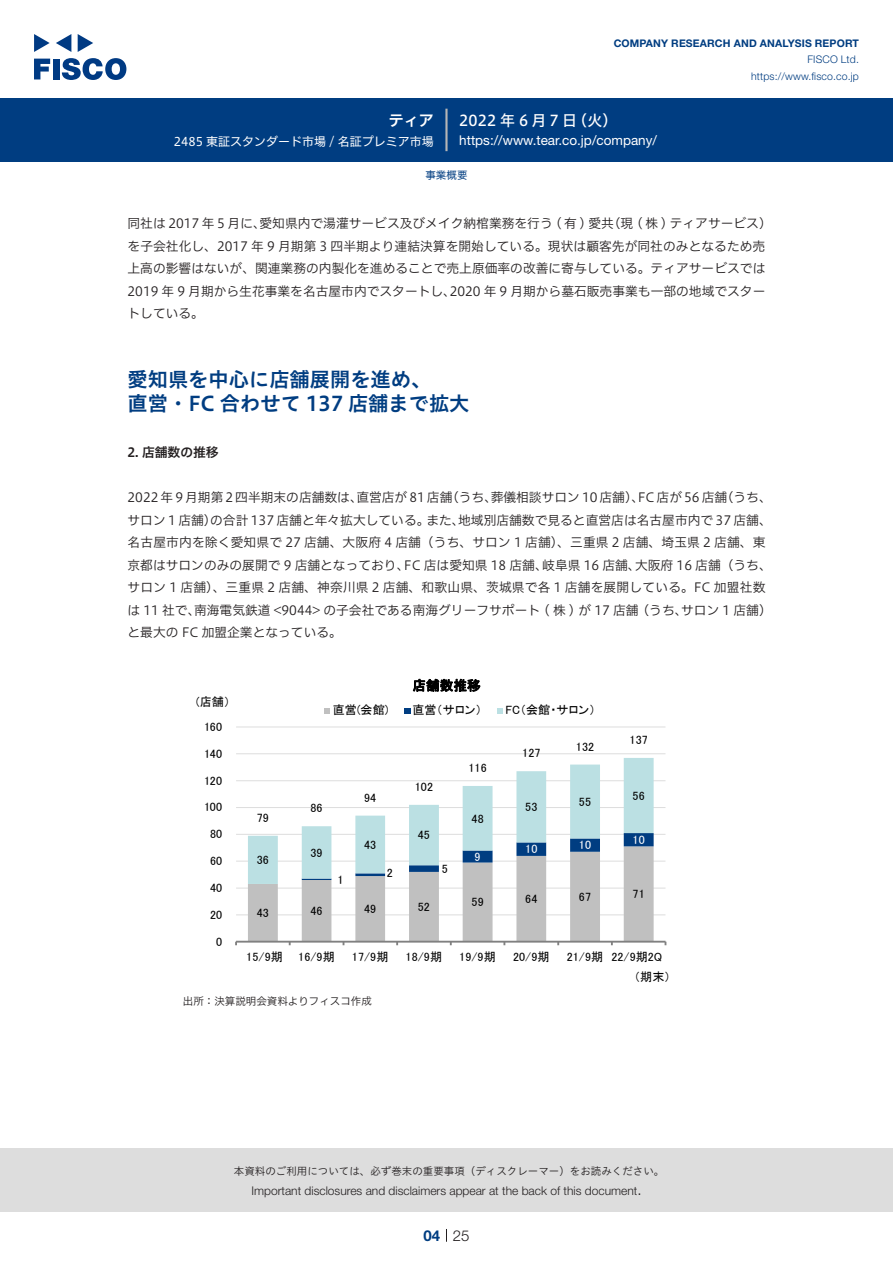
<style>
.page{position:relative;width:893px;height:1263px;background:#fff}
.page>*{position:absolute;margin:0;border:0;box-sizing:border-box;transform-origin:0 0}
.t1{font:20.25px/24px "Hiragino UD Sans Std W6";color:#003d81}
.t2{font:15px "Hiragino UD Sans F Std N W5";letter-spacing:.21em;color:#fff}
.t3{font:300 15px "Helvetica Neue LT Std";color:#231f20}
.t4{font:15px "Hiragino UD Sans F Std N W6";color:#fff}
.t5{font:700 15px "Helvetica Neue LT Std";color:#003d81}
.t6{font:13.5px "Helvetica Neue LT Std";color:#fff}
.t7{font:13.5px "MS P Gothic";letter-spacing:.015em;color:#000}
.t8{font:12.75px/22.5px "Hiragino UD Sans F Std N W3";color:#231f20}
.t9{font:12.75px "Hiragino UD Sans F Std N W6";color:#231f20}
.t10{font:12.15px "MS P Gothic";letter-spacing:.005em;color:#000}
.t11{font:12px "MS P Gothic";letter-spacing:.005em;color:#000}
.t12{font:300 12px "Helvetica Neue LT Std";color:#231f20}
.t13{font:12px "Hiragino UD Sans F Std N W4";color:#fff}
.t14{font:12px "MS P Gothic";color:#fff}
.t15{font:10.5px "Hiragino UD Sans Std W3";color:#231f20}
.t16{font:700 10.5px "Helvetica Neue LT Std";letter-spacing:.015em;color:#003d81}
.t17{font:300 10.5px/16.5px "Helvetica Neue LT Std";letter-spacing:.015em;color:#003d81;text-align:right}
.t18{font:10.5px "Hiragino UD Sans F Std N W3";color:#231f20}
.t19{font:10.5px "Hiragino UD Sans F Std N W4";color:#003d81}
</style>
<div class="page">
<div style="left:0;top:1148px;width:893px;height:64px;background:#ddd"></div>
<svg style="left:34px;top:59px;width:16px;height:20px"></svg>
<div style="left:53px;top:59px;width:6px;height:20px;background:#003a83"></div>
<svg style="left:62px;top:58px;width:64px;height:22px"></svg>
<svg style="left:34px;top:34px;width:16px;height:18px"></svg>
<svg style="left:78px;top:34px;width:15px;height:18px"></svg>
<svg style="left:56px;top:34px;width:15px;height:18px"></svg>
<div style="left:0;top:98px;width:893px;height:64px;background:#003d81"></div>
<hr style="left:445px;top:109px;width:3px;height:42px;background:#b5b5b6">
<svg style="left:446px;top:1229px;width:1px;height:13px"></svg>
<hr style="left:236px;top:914px;width:429px;height:1px;background:#ddd">
<hr style="left:236px;top:888px;width:429px;height:1px;background:#ddd">
<hr style="left:236px;top:861px;width:429px;height:1px;background:#ddd">
<hr style="left:236px;top:834px;width:429px;height:1px;background:#ddd">
<hr style="left:236px;top:807px;width:429px;height:1px;background:#ddd">
<hr style="left:236px;top:780px;width:429px;height:1px;background:#ddd">
<hr style="left:236px;top:753px;width:429px;height:1px;background:#ddd">
<hr style="left:236px;top:727px;width:429px;height:1px;background:#ddd">
<svg style="left:301px;top:758px;width:353px;height:75px"></svg>
<hr style="left:236px;top:941px;width:429px;height:1px;background:#808080">
<svg style="left:248px;top:833px;width:406px;height:112px"></svg>
<svg style="left:324px;top:708px;width:6px;height:5px"></svg>
<svg style="left:404px;top:708px;width:6px;height:5px"></svg>
<svg style="left:497px;top:708px;width:6px;height:5px"></svg>
<p class="t4" style="left:389px;top:109px;width:46px">ティア</p>
<p class="t13" style="left:174px;top:132px;width:261px">2485 東証スタンダード市場 / 名証プレミア市場</p>
<p class="t16" style="left:614px;top:37px;width:247px">COMPANY RESEARCH AND ANALYSIS REPORT</p>
<p class="t17" style="left:751px;top:51px;width:109px">FISCO Ltd. https://www.fisco.co j p.</p>
<p class="t2" style="left:459px;top:109px;width:119px">2022年6月7日</p>
<p class="t2" style="left:572px;top:109px;width:47px">（火(</p>
<p class="t6" style="left:459px;top:132px;width:199px">https://www.tear.co j p. /company/</p>
<p class="t19" style="left:425px;top:167px;width:43px">事業概要</p>
<p class="t8" style="left:259px;top:211px;width:356px">愛知県内で湯灌サービス及びメイク納棺業務を行う ( 有 ) 愛共</p>
<p class="t8" style="left:608px;top:211px;width:166px">（現 ( 株 ) ティアサービス(</p>
<p class="t8" style="left:128px;top:211px;width:140px">同社は 2017 年 5 月に、</p>
<p class="t8" style="left:128px;top:234px;width:639px">を子会社化し、2017 年 9 月期第 3 四半期より連結決算を開始している。現状は顧客先が同社のみとなるため売</p>
<p class="t8" style="left:128px;top:256px;width:639px">上高の影響はないが、関連業務の内製化を進めることで売上原価率の改善に寄与している。ティアサービスでは</p>
<p class="t8" style="left:450px;top:279px;width:317px">2020 年 9 月期から墓石販売事業も一部の地域でスター</p>
<p class="t8" style="left:128px;top:279px;width:330px">2019 年 9 月期から生花事業を名古屋市内でスタートし、トしている。</p>
<h1 class="t1" style="left:128px;top:366px;width:343px">愛知県を中心に店舗展開を進め、<br>直営・FC 合わせて 137 店舗まで拡大</h1>
<p class="t9" style="left:128px;top:442px;width:93px">2. 店舗数の推移</p>
<p class="t8" style="left:356px;top:485px;width:98px">直営店が 81 店舗</p>
<p class="t8" style="left:638px;top:485px;width:91px">FC 店が 56 店舗</p>
<p class="t8" style="left:128px;top:485px;width:237px">2022 年 9 月期第 2 四半期末の店舗数は、</p>
<p class="t8" style="left:446px;top:485px;width:52px">（うち、</p>
<p class="t8" style="left:491px;top:485px;width:155px">葬儀相談サロン 10 店舗）、</p>
<p class="t8" style="left:721px;top:485px;width:53px">（うち、</p>
<p class="t8" style="left:458px;top:508px;width:315px">地域別店舗数で見ると直営店は名古屋市内で 37 店舗、</p>
<p class="t8" style="left:210px;top:508px;width:221px">の合計 137 店舗と年々拡大している。</p>
<p class="t8" style="left:128px;top:508px;width:91px">サロン 1 店舗）</p>
<p class="t8" style="left:128px;top:530px;width:639px">名古屋市内を除く愛知県で 27 店舗、大阪府 4 店舗（うち、サロン 1 店舗）、三重県 2 店舗、埼玉県 2 店舗、東</p>
<p class="t8" style="left:635px;top:553px;width:138px">大阪府 16 店舗（うち、</p>
<p class="t8" style="left:426px;top:508px;width:40px">また、</p>
<p class="t8" style="left:542px;top:553px;width:100px">岐阜県 16 店舗、</p>
<p class="t8" style="left:128px;top:553px;width:283px">京都はサロンのみの展開で 9 店舗となっており、</p>
<p class="t8" style="left:128px;top:575px;width:639px">サロン 1 店舗）、三重県 2 店舗、神奈川県 2 店舗、和歌山県、茨城県で各 1 店舗を展開している。FC 加盟社数</p>
<p class="t8" style="left:681px;top:598px;width:92px">サロン 1 店舗(</p>
<p class="t8" style="left:404px;top:553px;width:145px">FC 店は愛知県 18 店舗、</p>
<p class="t8" style="left:194px;top:598px;width:446px">南海電気鉄道 &lt;9044&gt; の子会社である南海グリーフサポート ( 株 ) が 17 店舗</p>
<p class="t8" style="left:636px;top:598px;width:52px">（うち、</p>
<p class="t8" style="left:128px;top:598px;width:216px">は 11 社で、<br>と最大の FC 加盟企業となっている。</p>
<p class="t11" style="left:196px;top:696px;width:35px">(店舗(</p>
<p class="t11" style="left:204px;top:720px;width:20px">160</p>
<p class="t10" style="left:204px;top:747px;width:20px">140</p>
<p class="t11" style="left:204px;top:774px;width:20px">120</p>
<p class="t11" style="left:204px;top:801px;width:20px">100</p>
<p class="t11" style="left:210px;top:828px;width:13px">80</p>
<p class="t11" style="left:210px;top:855px;width:13px">60</p>
<p class="t11" style="left:210px;top:882px;width:13px">40</p>
<p class="t11" style="left:210px;top:908px;width:13px">20</p>
<p class="t11" style="left:216px;top:935px;width:8px">0</p>
<p class="t11" style="left:333px;top:704px;width:57px">直営(会館)</p>
<p class="t10" style="left:257px;top:811px;width:14px">79</p>
<p class="t11" style="left:257px;top:854px;width:14px">36</p>
<p class="t11" style="left:257px;top:907px;width:14px">43</p>
<p class="t11" style="left:246px;top:951px;width:38px">15/9期</p>
<p class="t11" style="left:310px;top:802px;width:14px">86</p>
<p class="t11" style="left:310px;top:846px;width:14px">39</p>
<p class="t11" style="left:310px;top:905px;width:14px">46</p>
<p class="t10" style="left:337px;top:873px;width:8px">1</p>
<p class="t11" style="left:364px;top:791px;width:14px">94</p>
<p class="t11" style="left:364px;top:838px;width:14px">43</p>
<p class="t11" style="left:364px;top:903px;width:14px">49</p>
<p class="t11" style="left:387px;top:867px;width:8px">2</p>
<p class="t11" style="left:298px;top:951px;width:38px">16/9期</p>
<p class="t11" style="left:352px;top:951px;width:38px">17/9期</p>
<p class="t18" style="left:183px;top:993px;width:190px">出所：決算説明会資料よりフィスコ作成</p>
<p class="t7" style="left:412px;top:679px;width:70px">店舗数推移</p>
<p class="t11" style="left:412px;top:704px;width:71px">直営（サロン）</p>
<p class="t11" style="left:415px;top:780px;width:20px">102</p>
<p class="t11" style="left:418px;top:829px;width:14px">45</p>
<p class="t11" style="left:418px;top:901px;width:14px">52</p>
<p class="t11" style="left:442px;top:862px;width:8px">5</p>
<p class="t11" style="left:468px;top:762px;width:20px">116</p>
<p class="t11" style="left:472px;top:812px;width:14px">48</p>
<p class="t14" style="left:475px;top:850px;width:8px">9</p>
<p class="t11" style="left:472px;top:896px;width:14px">59</p>
<p class="t11" style="left:506px;top:704px;width:91px">FC（会館・サロン(</p>
<p class="t11" style="left:522px;top:747px;width:20px">127</p>
<p class="t10" style="left:576px;top:740px;width:20px">132</p>
<p class="t11" style="left:525px;top:801px;width:14px">53</p>
<p class="t11" style="left:579px;top:795px;width:14px">55</p>
<p class="t14" style="left:525px;top:843px;width:14px">10</p>
<p class="t14" style="left:579px;top:839px;width:14px">10</p>
<p class="t11" style="left:525px;top:893px;width:14px">64</p>
<p class="t11" style="left:579px;top:891px;width:14px">67</p>
<p class="t11" style="left:630px;top:733px;width:20px">137</p>
<p class="t11" style="left:633px;top:789px;width:14px">56</p>
<p class="t14" style="left:633px;top:834px;width:14px">10</p>
<p class="t11" style="left:633px;top:888px;width:14px">71</p>
<p class="t11" style="left:406px;top:951px;width:38px">18/9期</p>
<p class="t11" style="left:459px;top:951px;width:38px">19/9期</p>
<p class="t11" style="left:513px;top:951px;width:38px">20/9期</p>
<p class="t11" style="left:567px;top:951px;width:38px">21/9期</p>
<p class="t11" style="left:611px;top:951px;width:53px">22/9期 Q2</p>
<p class="t11" style="left:634px;top:971px;width:38px">（期末(</p>
<p class="t15" style="left:234px;top:1163px;width:432px">本資料のご利用については、必ず巻末の重要事項（ディスクレーマー）をお読みください。</p>
<p class="t3" style="left:637px;top:1180px;width:6px">.</p>
<p class="t12" style="left:251px;top:1183px;width:387px">Important disclosures and disclaimers appear at the back of this document</p>
<p class="t5" style="left:423px;top:1226px;width:18px">04</p>
<p class="t3" style="left:453px;top:1226px;width:18px">25</p>
</div>
